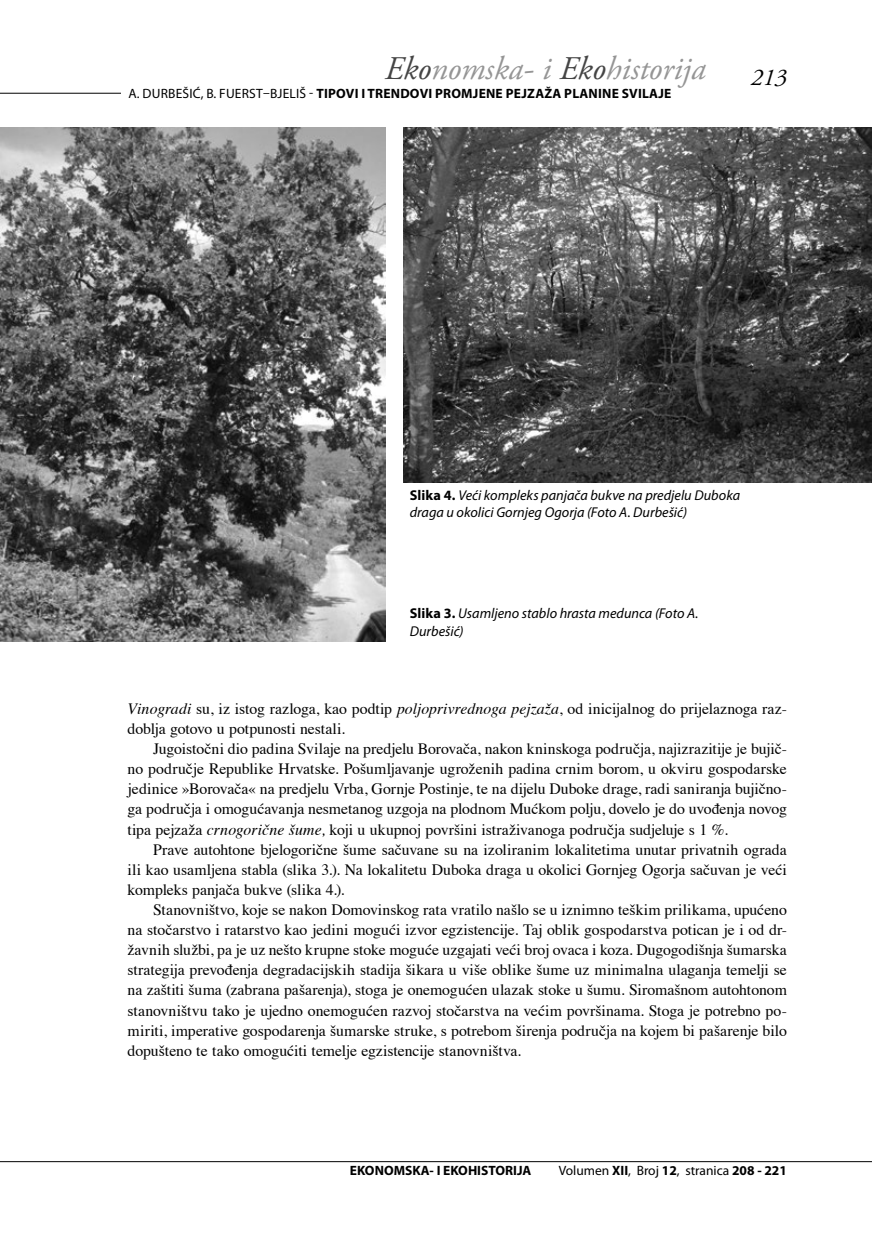
<style>
.page{position:relative;width:872px;height:1234px;background:#fff}
.page>*{position:absolute;margin:0;border:0;box-sizing:border-box;transform-origin:0 0}
.t1{font:italic 33px "Adobe Garamond Pro";color:#959595}
.t2{font:italic 24px "Adobe Garamond Pro";color:#000}
.t3{font:15.75px/20.1px "Times";letter-spacing:-.005em;color:#000;text-align:justify}
.t4{font:italic 14.25px/17.1px "Myriad Pro";color:#000}
.t5{font:700 13.5px "Myriad Pro";letter-spacing:.015em;color:#000}
.t6{font:13.5px "Myriad Pro";color:#000}
.s1{color:#454545}
.s2{font-weight:400}
.s3{font-weight:700;font-style:normal}
.s4{font-style:italic}
.s5{font-weight:700}
</style>
<div class="page">
<hr style="left:0;top:93px;width:486px;height:1px;background:#000">
<hr style="left:0;top:1160px;width:872px;height:1px;background:#000">
<div style="left:121px;top:88px;width:550px;height:17px;background:#fff"></div>
<img style="left:0;top:128px;width:385px;height:513px">
<img style="left:403px;top:128px;width:469px;height:355px">
<h1 class="t1" style="left:385px;top:48px;width:322px"><span class="s1">Eko</span>nomska- i <span class="s1">Eko</span>historija</h1>
<p class="t5" style="left:129px;top:84px;width:544px"><span class="s2">A. DURBEŠIĆ, B. FUERST–BJELIŠ -</span> TIPOVI I TRENDOVI PROMJENE PEJZAŽA PLANINE SVILAJE</p>
<h2 class="t2" style="left:751px;top:63px;width:37px">213</h2>
<p class="t4" style="left:410px;top:486px;width:332px"><span class="s3">Slika 4.</span> Veći kompleks panjača bukve na predjelu Duboka draga u okolici Gornjeg Ogorja (Foto A. Durbešić)</p>
<p class="t4" style="left:410px;top:604px;width:290px"><span class="s3">Slika 3.</span> Usamljeno stablo hrasta medunca (Foto A.<br>Durbešić)</p>
<p class="t3" style="left:128px;top:697px;width:661px"><span class="s4">Vinogradi</span> su, iz istog razloga, kao podtip <span class="s4">poljoprivrednoga pejzaža</span>, od inicijalnog do prijelaznoga raz&shy;doblja gotovo u potpunosti nestali.</p>
<p class="t3" style="left:128px;top:737px;width:661px;text-indent:26px">Jugoistočni dio padina Svilaje na predjelu Borovača, nakon kninskoga područja, najizrazitije je bujič&shy;no područje Republike Hrvatske. Pošumljavanje ugroženih padina crnim borom, u okviru gospodarske jedinice »Borovača« na predjelu Vrba, Gornje Postinje, te na dijelu Duboke drage, radi saniranja bujično&shy;ga područja i omogućavanja nesmetanog uzgoja na plodnom Mućkom polju, dovelo je do uvođenja novog tipa pejzaža <span class="s4">crnogorične šume,</span> koji u ukupnoj površini istraživanoga područja sudjeluje s 1 %.</p>
<p class="t3" style="left:128px;top:837px;width:661px;text-indent:26px">Prave autohtone bjelogorične šume sačuvane su na izoliranim lokalitetima unutar privatnih ograda ili kao usamljena stabla (slika 3.). Na lokalitetu Duboka draga u okolici Gornjeg Ogorja sačuvan je veći kompleks panjača bukve (slika 4.).</p>
<p class="t3" style="left:128px;top:898px;width:661px;text-indent:26px">Stanovništvo, koje se nakon Domovinskog rata vratilo našlo se u iznimno teškim prilikama, upućeno na stočarstvo i ratarstvo kao jedini mogući izvor egzistencije. Taj oblik gospodarstva potican je i od dr&shy;žavnih službi, pa je uz nešto krupne stoke moguće uzgajati veći broj ovaca i koza. Dugogodišnja šumarska strategija prevođenja degradacijskih stadija šikara u više oblike šume uz minimalna ulaganja temelji se na zaštiti šuma (zabrana pašarenja), stoga je onemogućen ulazak stoke u šumu. Siromašnom autohtonom stanovništvu tako je ujedno onemogućen razvoj stočarstva na većim površinama. Stoga je potrebno po&shy;miriti, imperative gospodarenja šumarske struke, s potrebom širenja područja na kojem bi pašarenje bilo dopušteno te tako omogućiti temelje egzistencije stanovništva.</p>
<p class="t5" style="left:350px;top:1161px;width:183px">EKONOMSKA- I EKOHISTORIJA</p>
<p class="t6" style="left:558px;top:1161px;width:230px">Volumen <span class="s5">XII</span>, Broj <span class="s5">12</span>, stranica <span class="s5">208 - 221</span></p>
</div>
